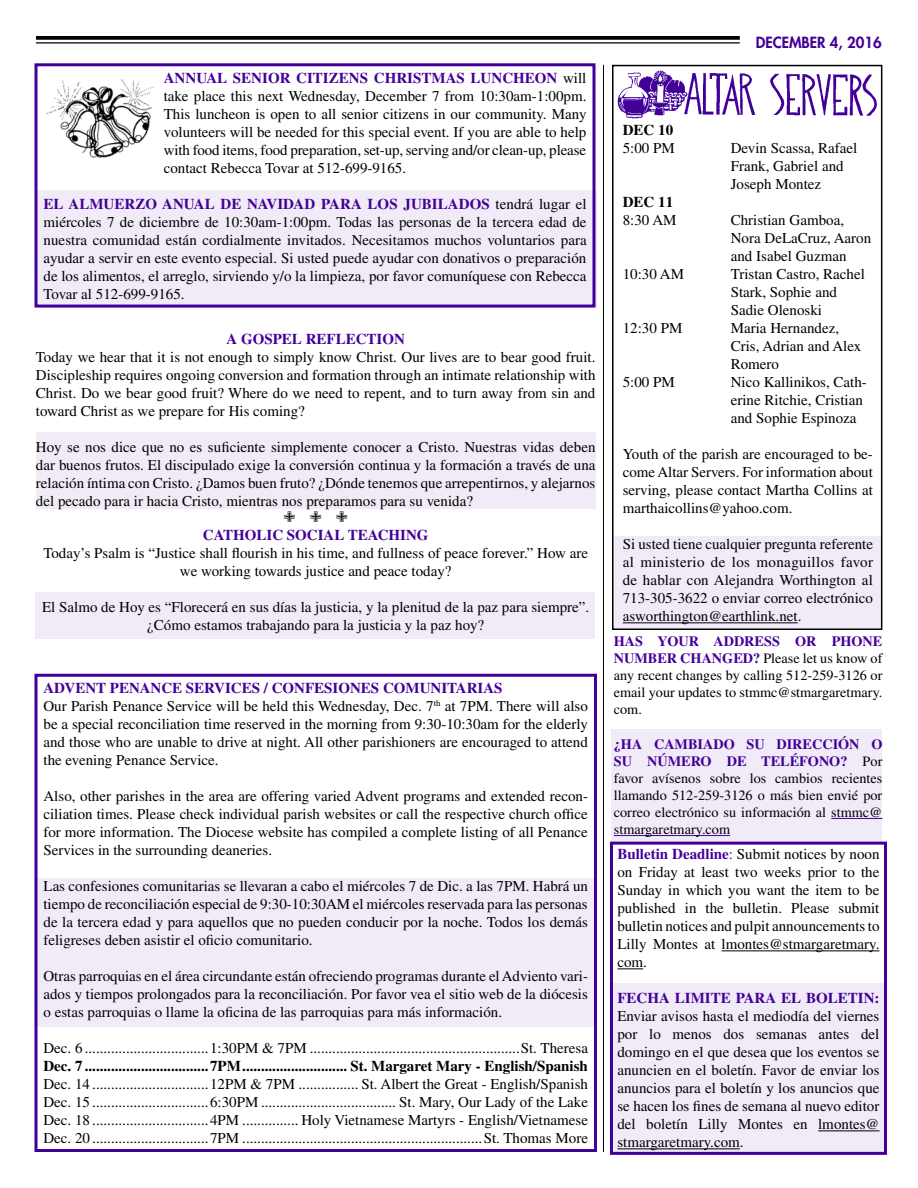
<style>
.page{position:relative;width:918px;height:1188px;background:#fff}
.page>*{position:absolute;margin:0;border:0;box-sizing:border-box;transform-origin:0 0}
.t1{font:15px/18px "Times LT Std";color:#000}
.t2{font:700 15px "Times LT Std";color:#000}
.t3{font:700 15px "Times LT Std";color:#430098}
.t4{font:800 15px "Futura Std";color:#430098}
.t5{font:15px "Zapf Dingbats ITC";color:#000}
.t6{font:14.25px/17.1px "Times LT Std";color:#000}
.s1{font-weight:700;color:#430098}
.s2{color:#430098}
</style>
<div class="page">
<div style="left:34px;top:878px;width:560px;height:149px;background:#f0ebf7"></div>
<div style="left:35px;top:592px;width:559px;height:47px;background:#f0ebf7"></div>
<div style="left:36px;top:432px;width:560px;height:77px;background:#f0ebf7"></div>
<div style="left:38px;top:190px;width:559px;height:118px;background:#f0ebf7"></div>
<div style="left:611px;top:729px;width:270px;height:113px;background:#f0ebf7"></div>
<div style="left:614px;top:983px;width:271px;height:172px;background:#f0ebf7"></div>
<div style="left:614px;top:536px;width:268px;height:93px;background:#f0ebf7"></div>
<div style="left:612px;top:65px;width:270px;height:565px;border:2px solid #000"></div>
<hr style="left:623px;top:622px;width:175px;height:1px;background:#000">
<img style="left:617px;top:70px;width:260px;height:48px">
<hr style="left:603px;top:65px;width:1px;height:1087px;background:#000">
<hr style="left:722px;top:950px;width:158px;height:1px;background:#000">
<svg style="left:617px;top:968px;width:26px;height:1px"></svg>
<hr style="left:818px;top:1130px;width:62px;height:1px;background:#000">
<hr style="left:617px;top:1148px;width:123px;height:1px;background:#000">
<div style="left:610px;top:842px;width:277px;height:313px;border:3px solid #430098"></div>
<hr style="left:831px;top:818px;width:51px;height:1px;background:#430098">
<hr style="left:614px;top:835px;width:116px;height:1px;background:#430098">
<svg style="left:36px;top:36px;width:704px;height:4px;fill:#000"></svg>
<hr style="left:36px;top:42px;width:704px;height:2px;background:#000">
<div style="left:34px;top:63px;width:562px;height:245px;border:3px solid #430098"></div>
<img style="left:46px;top:79px;width:108px;height:79px">
<div style="left:34px;top:674px;width:563px;height:478px;border:3px solid #430098"></div>
<p class="t1" style="left:164px;top:68px;width:424px"><span class="s1">ANNUAL SENIOR CITIZENS CHRISTMAS LUNCHEON</span> will take place this next Wednesday, December 7 from 10:30am-1:00pm.<br>This luncheon is open to all senior citizens in our community. Many volunteers will be needed for this special event. If you are able to help with food items, food preparation, set-up, serving and/or clean-up, please contact Rebecca Tovar at 512-699-9165.</p>
<p class="t1" style="left:44px;top:194px;width:545px;text-align:justify"><span class="s1">EL ALMUERZO ANUAL DE NAVIDAD PARA LOS JUBILADOS</span> tendrá lugar el miércoles 7 de diciembre de 10:30am-1:00pm. Todas las personas de la tercera edad de nuestra comunidad están cordialmente invitados. Necesitamos muchos voluntarios para ayudar a servir en este evento especial. Si usted puede ayudar con donativos o preparación de los alimentos, el arreglo, sirviendo y/o la limpieza, por favor comuníquese con Rebecca Tovar al 512-699-9165.</p>
<p class="t3" style="left:227px;top:329px;width:180px">A GOSPEL REFLECTION</p>
<p class="t1" style="left:36px;top:347px;width:561px">Today we hear that it is not enough to simply know Christ. Our lives are to bear good fruit.<br>Discipleship requires ongoing conversion and formation through an intimate relationship with Christ. Do we bear good fruit? Where do we need to repent, and to turn away from sin and toward Christ as we prepare for His coming?</p>
<p class="t1" style="left:36px;top:437px;width:561px;text-align:justify">Hoy se nos dice que no es suficiente simplemente conocer a Cristo. Nuestras vidas deben dar buenos frutos. El discipulado exige la conversión continua y la formación a través de una relación íntima con Cristo. ¿Damos buen fruto? ¿Dónde tenemos que arrepentirnos, y alejarnos del pecado para ir hacia Cristo, mientras nos preparamos para su venida?</p>
<p class="t5" style="left:284px;top:510px;width:65px">✙ ✙ ✙</p>
<p class="t3" style="left:203px;top:526px;width:227px">CATHOLIC SOCIAL TEACHING</p>
<p class="t1" style="left:43px;top:544px;width:546px;text-align:center">Today’s Psalm is “Justice shall flourish in his time, and fullness of peace forever.” How are we working towards justice and peace today?</p>
<p class="t1" style="left:42px;top:598px;width:547px;text-align:center">El Salmo de Hoy es “Florecerá en sus días la justicia, y la plenitud de la paz para siempre”. ¿Cómo estamos trabajando para la justicia y la paz hoy?</p>
<p class="t1" style="left:44px;top:679px;width:546px"><span class="s1">ADVENT PENANCE SERVICES / CONFESIONES COMUNITARIAS<br></span>Our Parish Penance Service will be held this Wednesday, Dec. 7<sup>th</sup> at 7PM. There will also be a special reconciliation time reserved in the morning from 9:30-10:30am for the elderly and those who are unable to drive at night. All other parishioners are encouraged to attend the evening Penance Service.</p>
<p class="t1" style="left:44px;top:787px;width:546px;text-align:justify">Also, other parishes in the area are offering varied Advent programs and extended recon&shy;ciliation times. Please check individual parish websites or call the respective church office for more information. The Diocese website has compiled a complete listing of all Penance Services in the surrounding deaneries.</p>
<p class="t1" style="left:44px;top:877px;width:546px;text-align:justify">Las confesiones comunitarias se llevaran a cabo el miércoles 7 de Dic. a las 7PM. Habrá un tiempo de reconciliación especial de 9:30-10:30AM el miércoles reservada para las personas de la tercera edad y para aquellos que no pueden conducir por la noche. Todos los demás feligreses deben asistir el oficio comunitario.</p>
<p class="t1" style="left:44px;top:967px;width:546px;text-align:justify">Otras parroquias en el área circundante están ofreciendo programas durante el Adviento vari&shy;ados y tiempos prolongados para la reconciliación. Por favor vea el sitio web de la diócesis o estas parroquias o llame la oficina de las parroquias para más información.</p>
<p class="t1" style="left:44px;top:1039px;width:44px">Dec. 6..................................</p>
<p class="t1" style="left:210px;top:1039px;width:102px">1:30PM &amp; 7PM.........................................................</p>
<p class="t1" style="left:521px;top:1039px;width:69px">St. Theresa</p>
<p class="t2" style="left:44px;top:1057px;width:546px">Dec. 7 .................................7PM............................ St. Margaret Mary - English/Spanish</p>
<p class="t1" style="left:44px;top:1075px;width:52px">Dec. 14................................</p>
<p class="t1" style="left:210px;top:1075px;width:87px">12PM &amp; 7PM</p>
<p class="t1" style="left:361px;top:1075px;width:228px">St. Albert the Great - English/Spanish</p>
<p class="t1" style="left:44px;top:1093px;width:52px">Dec. 15................................</p>
<p class="t1" style="left:210px;top:1093px;width:50px">6:30PM</p>
<p class="t1" style="left:399px;top:1093px;width:190px">St. Mary, Our Lady of the Lake</p>
<p class="t1" style="left:44px;top:1111px;width:52px">Dec. 18................................</p>
<p class="t1" style="left:210px;top:1111px;width:34px">4PM................</p>
<p class="t1" style="left:301px;top:1111px;width:288px">Holy Vietnamese Martyrs - English/Vietnamese</p>
<p class="t1" style="left:44px;top:1129px;width:52px">Dec. 20................................</p>
<p class="t1" style="left:210px;top:1129px;width:31px">7PM</p>
<p class="t1" style="left:484px;top:1129px;width:106px">St. Thomas More</p>
<p class="t4" style="left:756px;top:33px;width:128px">DECEMBER 4, 2016</p>
<p class="t2" style="left:623px;top:121px;width:52px">DEC 10</p>
<p class="t1" style="left:623px;top:139px;width:54px">5:00 PM</p>
<p class="t1" style="left:731px;top:139px;width:128px">Devin Scassa, Rafael<br>Frank, Gabriel and<br>Joseph Montez</p>
<p class="t2" style="left:623px;top:193px;width:52px">DEC 11</p>
<p class="t1" style="left:623px;top:211px;width:55px">8:30 AM</p>
<p class="t1" style="left:731px;top:211px;width:142px">Christian Gamboa,<br>Nora DeLaCruz, Aaron and Isabel Guzman</p>
<p class="t1" style="left:623px;top:265px;width:63px">10:30 AM</p>
<p class="t1" style="left:731px;top:265px;width:136px">Tristan Castro, Rachel<br>Stark, Sophie and<br>Sadie Olenoski</p>
<p class="t1" style="left:623px;top:319px;width:61px">12:30 PM</p>
<p class="t1" style="left:731px;top:319px;width:132px">Maria Hernandez,<br>Cris, Adrian and Alex<br>Romero</p>
<p class="t1" style="left:623px;top:373px;width:54px">5:00 PM</p>
<p class="t1" style="left:731px;top:373px;width:138px">Nico Kallinikos, Cath&shy;erine Ritchie, Cristian and Sophie Espinoza</p>
<p class="t1" style="left:623px;top:445px;width:252px;text-align:justify">Youth of the parish are encouraged to be&shy;come Altar Servers. For information about serving, please contact Martha Collins at marthaicollins@yahoo.com.</p>
<p class="t1" style="left:623px;top:535px;width:252px;text-align:justify">Si usted tiene cualquier pregunta referente al ministerio de los monaguillos favor de hablar con Alejandra Worthington al 713-305-3622 o enviar correo electrónico asworthington@earthlink.net.</p>
<p class="t6" style="left:614px;top:633px;width:270px"><span class="s1">HAS YOUR ADDRESS OR PHONE<br>NUMBER CHANGED?</span> Please let us know of any recent changes by calling 512-259-3126 or email your updates to stmmc@stmargaretmary. com.</p>
<p class="t6" style="left:614px;top:735px;width:270px;text-align:justify"><span class="s1">¿HA CAMBIADO SU DIRECCIÓN O SU NÚMERO DE TELÉFONO?</span> Por favor avísenos sobre los cambios recientes llamando 512-259-3126 o más bien envié por correo electrónico su información al stmmc@ stmargaretmary.com</p>
<p class="t1" style="left:617px;top:845px;width:264px"><span class="s1">Bulletin Deadline</span><span class="s2">:</span> Submit notices by noon on Friday at least two weeks prior to the Sunday in which you want the item to be published in the bulletin. Please submit bulletin notices and pulpit announcements to Lilly Montes at lmontes@stmargaretmary. com.</p>
<p class="t3" style="left:617px;top:989px;width:264px">FECHA LIMITE PARA EL BOLETIN:</p>
<p class="t1" style="left:617px;top:1007px;width:264px;text-align:justify">Enviar avisos hasta el mediodía del viernes por lo menos dos semanas antes del domingo en el que desea que los eventos se anuncien en el boletín. Favor de enviar los anuncios para el boletín y los anuncios que se hacen los fines de semana al nuevo editor del boletín Lilly Montes en lmontes@ stmargaretmary.com.</p>
</div>
